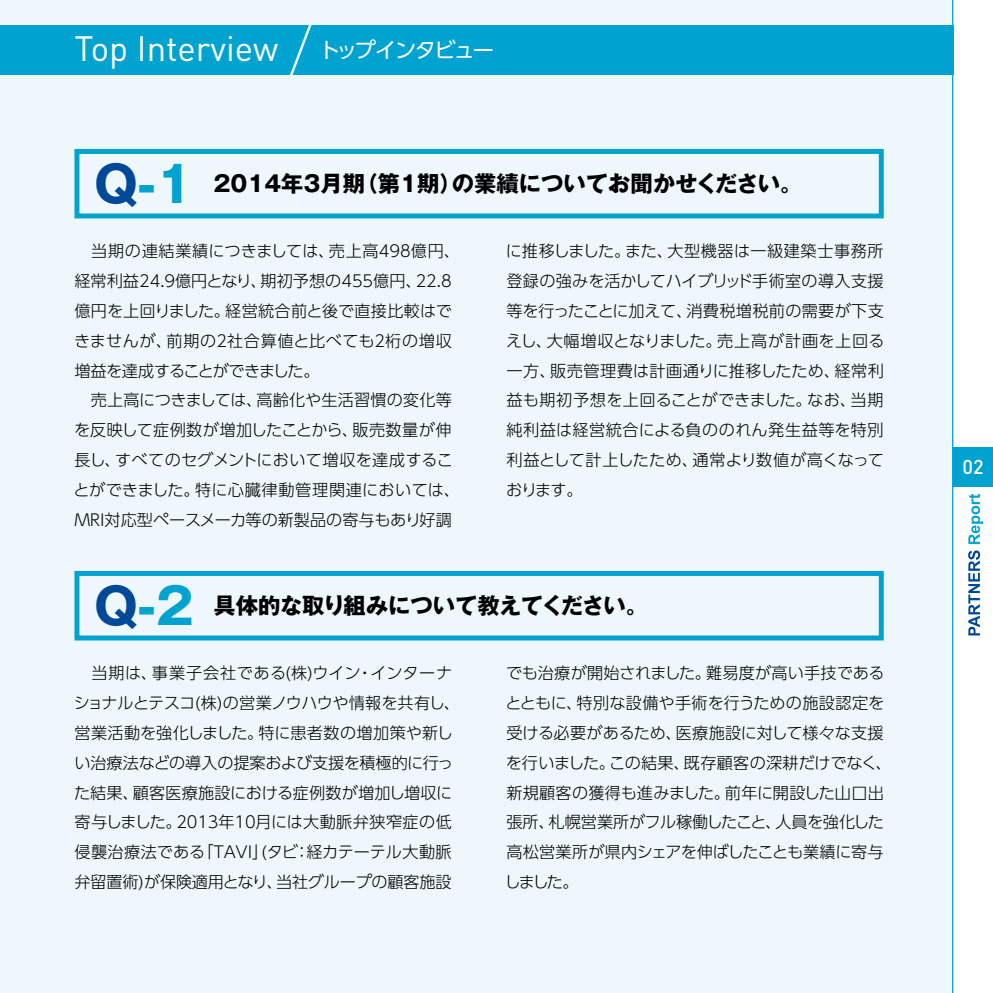
<style>
.page{position:relative;width:993px;height:993px;background:#fff}
.page>*{position:absolute;margin:0;border:0;box-sizing:border-box;transform-origin:0 0}
.t1{font:700 49.52px "Gothic MB101 Pro";color:#00a2d0}
.t2{font:34.65px "DIN";color:#fff}
.t3{font:700 22.4px "Gothic MB101 Pro";color:#000}
.t4{font:700 22.4px "Gothic MB101 Pro";letter-spacing:-.02em;color:#000}
.t5{font:500 19.78px "DIN";color:#fff}
.t6{font:300 16.1px/29.8px "UD Shin Go Pro";color:#000}
.s1{font-family:"UD Shin Go Pro";font-size:21px}
.s2{color:#004898}
</style>
<div class="page">
<div style="left:0;top:0;width:952px;height:992px;background:#eef7fb"></div>
<div style="left:0;top:25px;width:952px;height:49px;background:#00a2d0"></div>
<div style="left:952px;top:446px;width:40px;height:40px;background:#00a2d0"></div>
<svg style="left:968px;top:493px;width:14px;height:51px"></svg>
<svg style="left:968px;top:550px;width:11px;height:85px"></svg>
<hr style="left:951px;top:0;width:1px;height:992px;background:#00a2d0">
<div style="left:74px;top:149px;width:809px;height:69px;border:5px solid #00a2d0"></div>
<div style="left:74px;top:570px;width:809px;height:70px;border:5px solid #00a2d0"></div>
<svg style="left:286px;top:25px;width:29px;height:50px"></svg>
<h2 class="t2" style="left:74px;top:27px;width:421px">Top Interview <span class="s1">トップインタビュー</span></h2>
<h1 class="t1" style="left:94px;top:142px;width:101px"><span class="s2">Q</span>-1</h1>
<h3 class="t3" style="left:213px;top:165px;width:590px">2014年３月期（第1期）の業績についてお聞かせください。</h3>
<p class="t6" style="left:73px;top:236px;width:388px">　当期の連結業績につきましては、売上高498億円、経常利益24.9億円となり、期初予想の455億円、22.8億円を上回りました。経営統合前と後で直接比較はできませんが、前期の2社合算値と比べても2桁の増収増益を達成することができました。<br>　売上高につきましては、高齢化や生活習慣の変化等を反映して症例数が増加したことから、販売数量が伸長し、すべてのセグメントにおいて増収を達成することができました。特に心臓律動管理関連においては、<br>MRI対応型ペースメーカ等の新製品の寄与もあり好調</p>
<p class="t6" style="left:505px;top:236px;width:380px;text-align:justify">に推移しました。また、大型機器は一級建築士事務所登録の強みを活かしてハイブリッド手術室の導入支援等を行ったことに加えて、消費税増税前の需要が下支えし、大幅増収となりました。売上高が計画を上回る一方、販売管理費は計画通りに推移したため、経常利益も期初予想を上回ることができました。なお、当期純利益は経営統合による負ののれん発生益等を特別利益として計上したため、通常より数値が高くなっております。</p>
<h1 class="t1" style="left:94px;top:564px;width:101px"><span class="s2">Q</span>-2</h1>
<h3 class="t4" style="left:213px;top:587px;width:436px">具体的な取り組みについて教えてください。</h3>
<p class="t6" style="left:74px;top:657px;width:387px">　当期は、事業子会社である(株)ウイン・インターナショナルとテスコ(株)の営業ノウハウや情報を共有し、営業活動を強化しました。特に患者数の増加策や新しい治療法などの導入の提案および支援を積極的に行った結果、顧客医療施設における症例数が増加し増収に寄与しました。2013年10月には大動脈弁狭窄症の低侵襲治療法である「TAVI」(タビ：経カテーテル大動脈弁留置術)が保険適用となり、当社グループの顧客施設</p>
<p class="t6" style="left:504px;top:657px;width:388px">でも治療が開始されました。難易度が高い手技であるとともに、特別な設備や手術を行うための施設認定を受ける必要があるため、医療施設に対して様々な支援を行いました。この結果、既存顧客の深耕だけでなく、新規顧客の獲得も進みました。前年に開設した山口出張所、札幌営業所がフル稼働したこと、人員を強化した高松営業所が県内シェアを伸ばしたことも業績に寄与しました。</p>
<p class="t5" style="left:962px;top:454px;width:23px">02</p>
</div>
